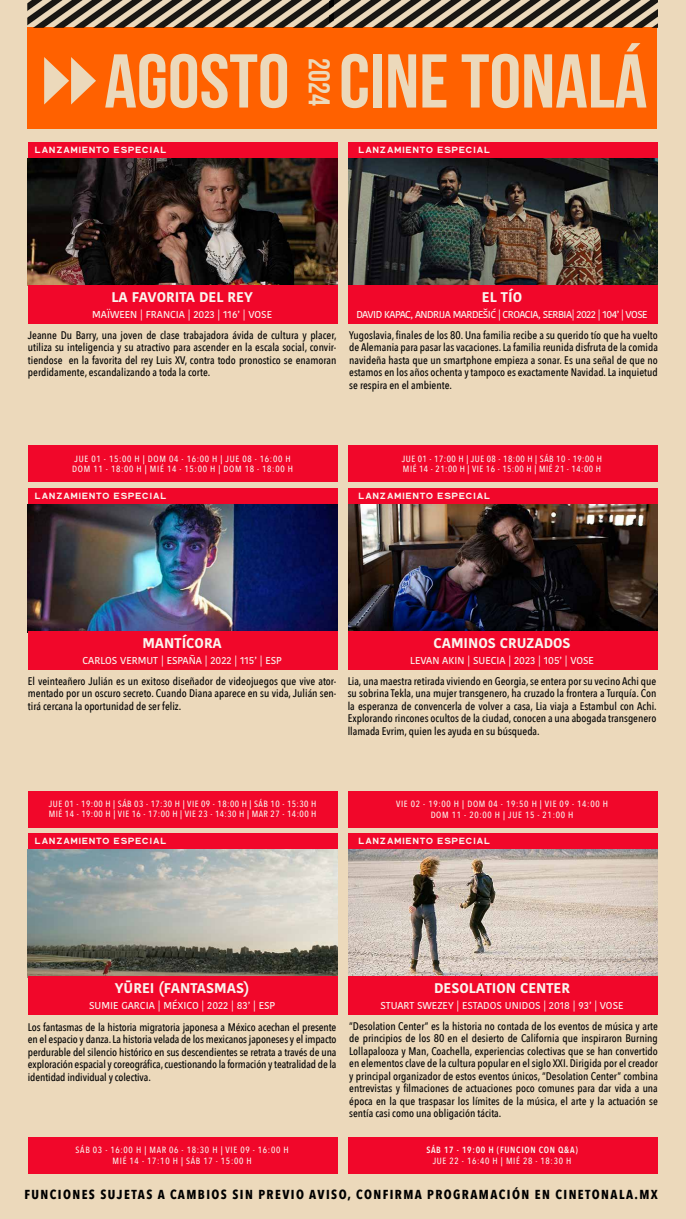
<style>
.page{position:relative;width:686px;height:1219px;background:#fff}
.page>*{position:absolute;margin:0;border:0;box-sizing:border-box;transform-origin:0 0}
.t1{font:76px "Bebas Neue";color:#ecd9bb;scale:1.05 1}
.t2{font:30px "Bebas Neue";color:#ecd9bb}
.t3{font:700 14px "Kohinoor Bangla";color:#faf5ee}
.t4{font:700 13px "Avenir Next Condensed";letter-spacing:.11em;color:#000}
.t5{font:500 11px/12.5px "Avenir Next Condensed";color:#000;text-align:justify}
.t6{font:500 10px "Kohinoor Bangla";color:#faf5ee}
.t7{font:10px "Double Porter 3";letter-spacing:.1em;color:#faf5ee}
.t8{font:500 10px "Kohinoor Bangla";letter-spacing:-.05em;color:#faf5ee}
.t9{font:500 9px/10.8px "Avenir Next Condensed";letter-spacing:.075em;color:#faf5ee;text-align:center}
.t10{font:500 9px/10.8px "Avenir Next Condensed";letter-spacing:.05em;color:#faf5ee}
.t11{font:600 9px "Avenir Next Condensed";letter-spacing:.075em;color:#faf5ee}
</style>
<div class="page">
<div style="left:0;top:0;width:685px;height:1219px;background:#ecd9bb"></div>
<div style="left:28px;top:445px;width:309px;height:37px;background:#f1072a"></div>
<div style="left:348px;top:445px;width:309px;height:37px;background:#f1072a"></div>
<div style="left:28px;top:792px;width:309px;height:36px;background:#f1072a"></div>
<div style="left:348px;top:792px;width:309px;height:36px;background:#f1072a"></div>
<div style="left:28px;top:1137px;width:309px;height:36px;background:#f1072a"></div>
<div style="left:348px;top:1137px;width:309px;height:36px;background:#f1072a"></div>
<div style="left:28px;top:142px;width:309px;height:17px;background:#f1072a"></div>
<div style="left:348px;top:142px;width:309px;height:17px;background:#f1072a"></div>
<div style="left:28px;top:488px;width:309px;height:17px;background:#f1072a"></div>
<div style="left:348px;top:488px;width:309px;height:17px;background:#f1072a"></div>
<div style="left:28px;top:833px;width:309px;height:17px;background:#f1072a"></div>
<div style="left:348px;top:833px;width:309px;height:17px;background:#f1072a"></div>
<img style="left:28px;top:158px;width:309px;height:127px">
<img style="left:28px;top:505px;width:309px;height:126px">
<img style="left:28px;top:850px;width:309px;height:126px">
<img style="left:348px;top:158px;width:309px;height:127px">
<img style="left:348px;top:505px;width:309px;height:126px">
<img style="left:348px;top:850px;width:309px;height:126px">
<div style="left:28px;top:28px;width:628px;height:101px;background:#ff6100"></div>
<img style="left:28px;top:0;width:301px;height:28px">
<img style="left:329px;top:0;width:327px;height:28px">
<div style="left:28px;top:976px;width:309px;height:39px;background:#f1072a"></div>
<div style="left:348px;top:976px;width:309px;height:39px;background:#f1072a"></div>
<div style="left:28px;top:631px;width:309px;height:39px;background:#f1072a"></div>
<div style="left:348px;top:631px;width:309px;height:39px;background:#f1072a"></div>
<div style="left:28px;top:285px;width:309px;height:39px;background:#f1072a"></div>
<div style="left:348px;top:285px;width:309px;height:39px;background:#f1072a"></div>
<h1 class="t1" style="left:104px;top:40px;width:518px">AGOSTO CINE TONALÁ</h1>
<h2 class="t2" style="left:335px;top:58px;width:49px;rotate:90deg">2024</h2>
<p class="t7" style="left:35px;top:144px;width:133px">LANZAMIENTO ESPECIAL</p>
<p class="t7" style="left:358px;top:144px;width:133px">LANZAMIENTO ESPECIAL</p>
<p class="t3" style="left:111px;top:285px;width:143px">LA FAVORITA DEL REY</p>
<p class="t6" style="left:92px;top:306px;width:181px">MAÏWEEN | FRANCIA | 2023 | 116’ | VOSE</p>
<p class="t5" style="left:28px;top:328px;width:310px">Jeanne Du Barry, una joven de clase trabajadora ávida de cultura y placer, utiliza su inteligencia y su atractivo para ascender en la escala social, convir&shy;tiendose en la favorita del rey Luis XV, contra todo pronostico se enamoran perdidamente, escandalizando a toda la corte.</p>
<p class="t3" style="left:481px;top:285px;width:42px">EL TÍO</p>
<p class="t8" style="left:356px;top:306px;width:292px">DAVID KAPAC, ANDRIJA MARDEŠIĆ | CROACIA, SERBIA| 2022 | 104’ | VOSE</p>
<p class="t5" style="left:349px;top:328px;width:310px">Yugoslavia, finales de los 80. Una familia recibe a su querido tío que ha vuelto de Alemania para pasar las vacaciones. La familia reunida disfruta de la comida navideña hasta que un smartphone empieza a sonar. Es una señal de que no estamos en los años ochenta y tampoco es exactamente Navidad. La inquietud se respira en el ambiente.</p>
<p class="t9" style="left:72px;top:453px;width:222px;text-align:left">JUE 01 - 15:00 H | DOM 04 - 16:00 H | JUE 08 - 16:00 H<br>DOM 11 - 18:00 H | MIÉ 14 - 15:00 H | DOM 18 - 18:00 H</p>
<p class="t7" style="left:35px;top:490px;width:133px">LANZAMIENTO ESPECIAL</p>
<p class="t10" style="left:401px;top:453px;width:202px">JUE 01 - 17:00 H | JUE 08 - 18:00 H | SÁB 10 - 19:00 H<br>MIÉ 14 - 21:00 H | VIE 16 - 15:00 H | MIÉ 21 - 14:00 H</p>
<p class="t7" style="left:358px;top:490px;width:133px">LANZAMIENTO ESPECIAL</p>
<p class="t3" style="left:142px;top:631px;width:81px">MANTÍCORA</p>
<p class="t6" style="left:82px;top:652px;width:201px">CARLOS VERMUT | ESPAÑA | 2022 | 115’ | ESP</p>
<p class="t5" style="left:28px;top:675px;width:310px">El veinteañero Julián es un exitoso diseñador de videojuegos que vive ator&shy;mentado por un oscuro secreto. Cuando Diana aparece en su vida, Julián sen&shy;tirá cercana la oportunidad de ser feliz.</p>
<p class="t3" style="left:433px;top:631px;width:139px">CAMINOS CRUZADOS</p>
<p class="t6" style="left:410px;top:652px;width:185px">LEVAN AKIN | SUECIA | 2023 | 105’ | VOSE</p>
<p class="t5" style="left:347px;top:675px;width:310px">Lia, una maestra retirada viviendo en Georgia, se entera por su vecino Achi que su sobrina Tekla, una mujer transgenero, ha cruzado la frontera a Turquía. Con la esperanza de convencerla de volver a casa, Lia viaja a Estambul con Achi.<br>Explorando rincones ocultos de la ciudad, conocen a una abogada transgenero llamada Evrim, quien les ayuda en su búsqueda.</p>
<p class="t10" style="left:49px;top:798px;width:269px">JUE 01 - 19:00 H | SÁB 03 - 17:30 H | VIE 09 - 18:00 H | SÁB 10 - 15:30 H<br>MIÉ 14 - 19:00 H | VIE 16 - 17:00 H | VIE 23 - 14:30 H | MAR 27 - 14:00 H</p>
<p class="t7" style="left:35px;top:835px;width:133px">LANZAMIENTO ESPECIAL</p>
<p class="t9" style="left:396px;top:798px;width:213px">VIE 02 - 19:00 H | DOM 04 - 19:50 H | VIE 09 - 14:00 H<br>DOM 11 - 20:00 H | JUE 15 - 21:00 H</p>
<p class="t7" style="left:358px;top:835px;width:133px">LANZAMIENTO ESPECIAL</p>
<p class="t3" style="left:115px;top:976px;width:136px">YŪREI (FANTASMAS)</p>
<p class="t6" style="left:89px;top:998px;width:187px">SUMIE GARCIA | MÉXICO | 2022 | 83’ | ESP</p>
<p class="t3" style="left:433px;top:976px;width:137px">DESOLATION CENTER</p>
<p class="t6" style="left:380px;top:998px;width:244px">STUART SWEZEY | ESTADOS UNIDOS | 2018 | 93’ | VOSE</p>
<p class="t5" style="left:28px;top:1021px;width:310px">Los fantasmas de la historia migratoria japonesa a México acechan el presente en el espacio y danza. La historia velada de los mexicanos japoneses y el impacto perdurable del silencio histórico en sus descendientes se retrata a través de una exploración espacial y coreográfica, cuestionando la formación y teatralidad de la identidad individual y colectiva.</p>
<p class="t5" style="left:349px;top:1020px;width:310px">“Desolation Center” es la historia no contada de los eventos de música y arte de principios de los 80 en el desierto de California que inspiraron Burning Lollapalooza y Man, Coachella, experiencias colectivas que se han convertido en elementos clave de la cultura popular en el siglo XXI. Dirigida por el creador y principal organizador de estos eventos únicos, “Desolation Center” combina entrevistas y filmaciones de actuaciones poco comunes para dar vida a una época en la que traspasar los límites de la música, el arte y la actuación se sentía casi como una obligación tácita.</p>
<p class="t9" style="left:76px;top:1144px;width:214px">SÁB 03 - 16:00 H | MAR 06 - 18:30 H | VIE 09 - 16:00 H<br>MIÉ 14 - 17:10 H | SÁB 17 - 15:00 H</p>
<p class="t11" style="left:426px;top:1142px;width:153px">SÁB 17 - 19:00 H (FUNCION CON Q&amp;A)</p>
<p class="t9" style="left:432px;top:1155px;width:140px">JUE 22 - 16:40 H | MIÉ 28 - 18:30 H</p>
<p class="t4" style="left:24px;top:1186px;width:634px">FUNCIONES SUJETAS A CAMBIOS SIN PREVIO AVISO, CONFIRMA PROGRAMACIÓN EN CINETONALA.MX</p>
</div>
